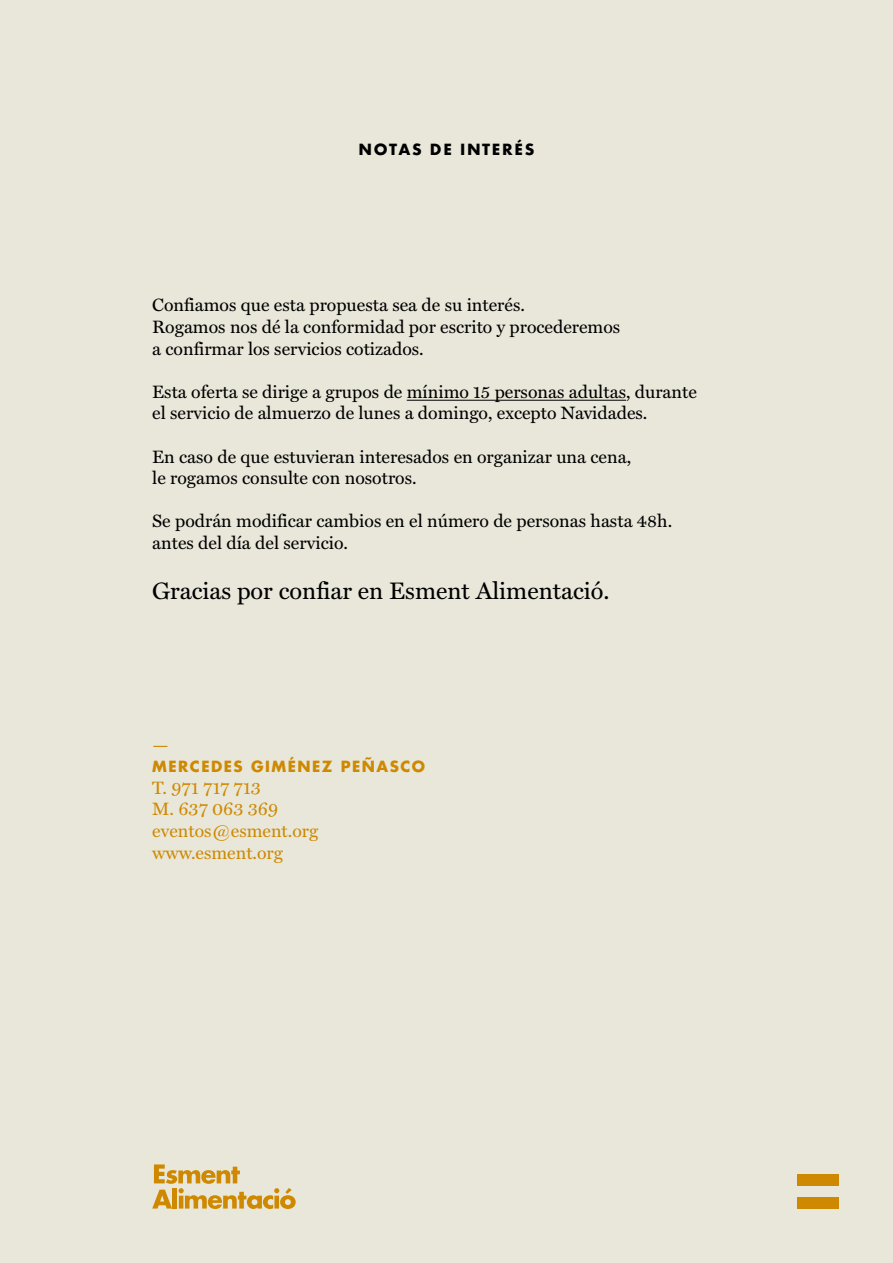
<style>
.page{position:relative;width:893px;height:1263px;background:#e9e7da}
.page>*{position:absolute;margin:0;border:0;box-sizing:border-box;transform-origin:0 0}
.t1{font:24px "Miller Text";color:#000}
.t2{font:18px/21.6px "Miller Text";color:#000}
.t3{font:18px/21.6px "Miller Text";color:#ce8900}
.t4{font:700 15px "Futura Std";letter-spacing:.1em;color:#ce8900}
.t5{font:700 15px "Futura";letter-spacing:.11em;color:#000}
</style>
<div class="page">
<hr style="left:407px;top:400px;width:219px;height:1px;background:#000">
<svg style="left:152px;top:1164px;width:144px;height:45px"></svg>
<div style="left:798px;top:1173px;width:41px;height:12px;background:#ce8900"></div>
<div style="left:798px;top:1197px;width:41px;height:12px;background:#ce8900"></div>
<p class="t5" style="left:359px;top:138px;width:177px">NOTAS DE INTERÉS</p>
<p class="t2" style="left:152px;top:294px;width:470px">Confiamos que esta propuesta sea de su interés.<br>Rogamos nos dé la conformidad por escrito y procederemos a confirmar los servicios cotizados.</p>
<p class="t2" style="left:152px;top:381px;width:546px">Esta oferta se dirige a grupos de mínimo 15 personas adultas, durante el servicio de almuerzo de lunes a domingo, excepto Navidades.</p>
<p class="t2" style="left:152px;top:445px;width:480px">En caso de que estuvieran interesados en organizar una cena, le rogamos consulte con nosotros.</p>
<p class="t2" style="left:152px;top:510px;width:521px">Se podrán modificar cambios en el número de personas hasta 48h. antes del día del servicio.</p>
<h1 class="t1" style="left:152px;top:577px;width:459px">Gracias por confiar en Esment Alimentació.</h1>
<p class="t3" style="left:152px;top:733px;width:18px">—</p>
<p class="t4" style="left:152px;top:757px;width:275px">MERCEDES GIMÉNEZ PEÑASCO</p>
<p class="t3" style="left:152px;top:777px;width:168px">T. 971 717 713<br>M. 637 063 369 eventos@esment.org www.esment.org</p>
</div>
